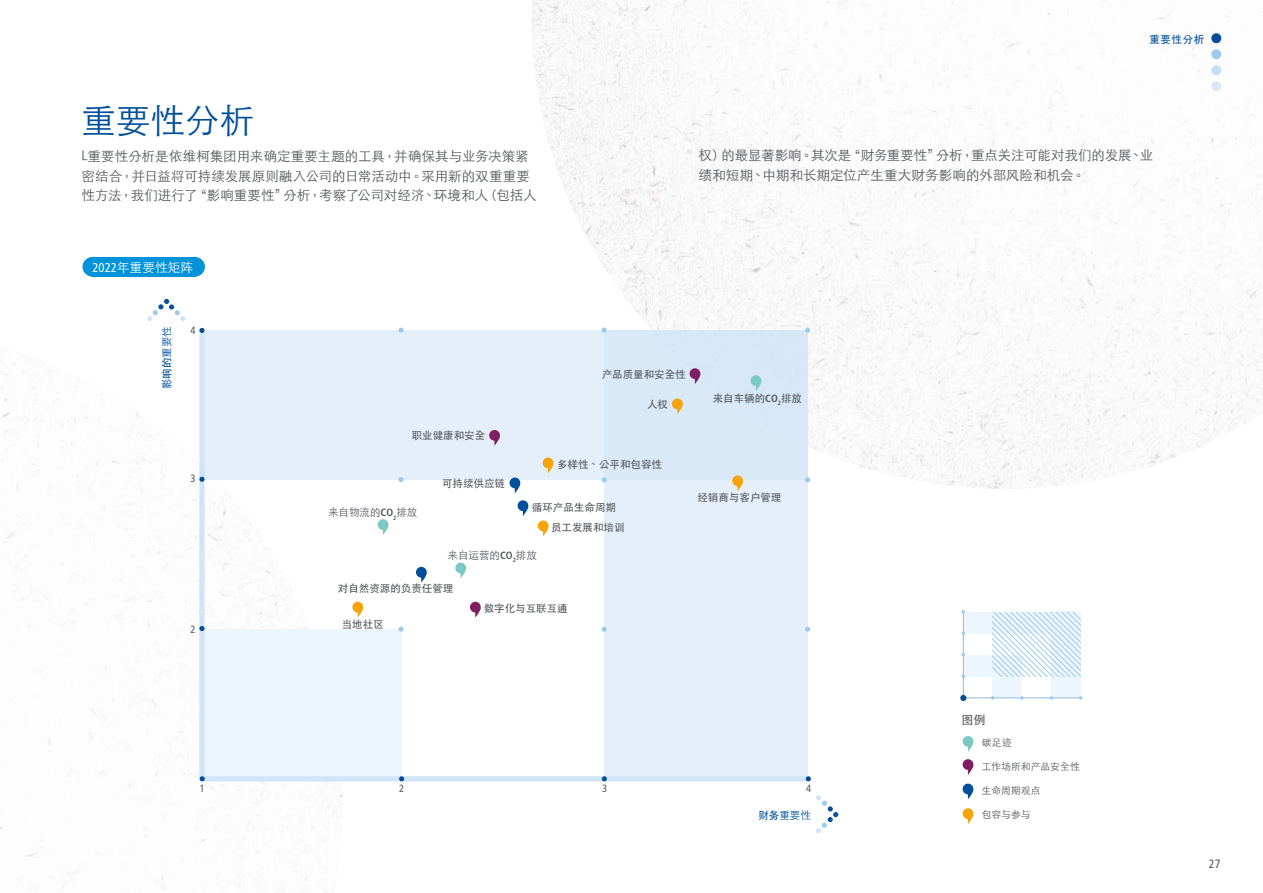
<style>
.page{position:relative;width:1263px;height:893px;background:#fff}
.page>*{position:absolute;margin:0;border:0;box-sizing:border-box;transform-origin:0 0}
.t1{font:300 34.5px "ST Heiti SC";color:#014f9a}
.t2{font:300 13.5px/19.5px "ST Heiti TC";color:#54565b}
.t3{font:300 12.75px "ST Heiti SC";color:#fff}
.t4{font:condensed 12px "Frutiger LT Pro";color:#54565b}
.t5{font:500 12px "ST Heiti SC";color:#54565b}
.t6{font:500 10.5px "ST Heiti TC";color:#54565b}
.t7{font:500 10.5px "ST Heiti SC";color:#54565b}
.t8{font:300 10.5px "ST Heiti TC";color:#54565b}
.t9{font:condensed 10.5px "Frutiger LT Pro";color:#54565b}
.t10{font:500 10.5px "ST Heiti SC";color:#014f9a}
.t11{font:500 10.5px "ST Heiti TC";letter-spacing:.07em;color:#014f9a}
.t12{font:300 10.5px "ST Heiti SC";color:#014f9a}
.t13{font:300 9.75px "ST Heiti TC";letter-spacing:.015em;color:#54565b}
.s1{font-family:"Frutiger LT Pro";font-weight:400;font-stretch:condensed}
.s2{font-weight:300}
.s3{font-family:"Frutiger LT Pro";font-weight:700;font-stretch:condensed}
.s4{font-weight:500}
</style>
<div class="page">
<img style="left:532px;top:0;width:731px;height:489px">
<img style="left:0;top:364px;width:343px;height:529px">
<div style="left:1211px;top:33px;width:10px;height:10px;background:#014f9a;border-radius:50%"></div>
<svg style="left:1211px;top:65px;width:10px;height:10px"></svg>
<div style="left:1211px;top:49px;width:10px;height:10px;background:#9dcbee;border-radius:50%"></div>
<div style="left:1211px;top:81px;width:10px;height:10px;background:#d6e9f7;border-radius:50%"></div>
<div style="left:201px;top:330px;width:607px;height:150px;background:#e4effa"></div>
<div style="left:604px;top:330px;width:204px;height:449px;background:#e4effa"></div>
<div style="left:201px;top:629px;width:200px;height:150px;background:#edf5fd"></div>
<svg style="left:398px;top:627px;width:6px;height:5px"></svg>
<svg style="left:398px;top:477px;width:6px;height:5px"></svg>
<svg style="left:398px;top:328px;width:6px;height:5px"></svg>
<svg style="left:601px;top:627px;width:6px;height:5px"></svg>
<svg style="left:602px;top:477px;width:5px;height:5px"></svg>
<svg style="left:602px;top:327px;width:5px;height:6px"></svg>
<svg style="left:805px;top:627px;width:5px;height:5px"></svg>
<svg style="left:805px;top:477px;width:5px;height:5px"></svg>
<svg style="left:805px;top:328px;width:5px;height:5px"></svg>
<div style="left:205px;top:776px;width:602px;height:5px;background:#d2e5f8"></div>
<div style="left:199px;top:330px;width:6px;height:449px;background:#d2e5f8"></div>
<svg style="left:199px;top:626px;width:5px;height:5px"></svg>
<svg style="left:199px;top:477px;width:5px;height:5px"></svg>
<svg style="left:199px;top:328px;width:5px;height:5px"></svg>
<svg style="left:399px;top:776px;width:5px;height:5px"></svg>
<svg style="left:602px;top:776px;width:5px;height:5px"></svg>
<svg style="left:806px;top:776px;width:5px;height:5px"></svg>
<svg style="left:147px;top:299px;width:38px;height:22px"></svg>
<svg style="left:816px;top:795px;width:22px;height:38px"></svg>
<svg style="left:200px;top:776px;width:5px;height:5px"></svg>
<div style="left:352px;top:602px;width:11px;height:10px;background:#f7a409;border-radius:50%"></div>
<svg style="left:358px;top:609px;width:5px;height:8px"></svg>
<div style="left:416px;top:567px;width:11px;height:11px;background:#014f9a;border-radius:50%"></div>
<svg style="left:421px;top:573px;width:6px;height:10px"></svg>
<div style="left:518px;top:500px;width:10px;height:11px;background:#014f9a;border-radius:50%"></div>
<svg style="left:523px;top:508px;width:5px;height:8px"></svg>
<div style="left:509px;top:478px;width:11px;height:10px;background:#014f9a;border-radius:50%"></div>
<svg style="left:515px;top:485px;width:5px;height:8px"></svg>
<div style="left:543px;top:458px;width:10px;height:10px;background:#f7a409;border-radius:50%"></div>
<svg style="left:548px;top:465px;width:5px;height:8px"></svg>
<div style="left:489px;top:430px;width:11px;height:11px;background:#7f1f61;border-radius:50%"></div>
<svg style="left:494px;top:436px;width:6px;height:10px"></svg>
<div style="left:732px;top:475px;width:11px;height:11px;background:#f7a409;border-radius:50%"></div>
<svg style="left:737px;top:482px;width:6px;height:9px"></svg>
<div style="left:751px;top:375px;width:10px;height:11px;background:#7cc8c5;border-radius:50%"></div>
<svg style="left:756px;top:383px;width:5px;height:8px"></svg>
<div style="left:378px;top:519px;width:10px;height:11px;background:#7cc8c5;border-radius:50%"></div>
<svg style="left:383px;top:527px;width:5px;height:8px"></svg>
<div style="left:538px;top:520px;width:10px;height:11px;background:#f7a409;border-radius:50%"></div>
<svg style="left:543px;top:528px;width:5px;height:8px"></svg>
<div style="left:672px;top:398px;width:11px;height:11px;background:#f7a409;border-radius:50%"></div>
<svg style="left:677px;top:405px;width:6px;height:9px"></svg>
<div style="left:455px;top:563px;width:11px;height:10px;background:#7cc8c5;border-radius:50%"></div>
<svg style="left:461px;top:570px;width:5px;height:8px"></svg>
<div style="left:470px;top:602px;width:11px;height:10px;background:#7f1f61;border-radius:50%"></div>
<svg style="left:475px;top:608px;width:6px;height:9px"></svg>
<div style="left:690px;top:368px;width:10px;height:11px;background:#7f1f61;border-radius:50%"></div>
<svg style="left:695px;top:376px;width:5px;height:8px"></svg>
<div style="left:963px;top:655px;width:59px;height:21px;background:#edf5fd"></div>
<div style="left:963px;top:612px;width:91px;height:21px;background:#edf5fd"></div>
<div style="left:1051px;top:612px;width:29px;height:86px;background:#edf5fd"></div>
<div style="left:992px;top:656px;width:30px;height:42px;background:#edf5fd"></div>
<hr style="left:963px;top:612px;width:1px;height:86px;background:#92bddd">
<hr style="left:964px;top:698px;width:117px;height:1px;background:#92bddd">
<svg style="left:960px;top:695px;width:6px;height:6px"></svg>
<svg style="left:961px;top:675px;width:4px;height:3px"></svg>
<svg style="left:961px;top:631px;width:4px;height:4px"></svg>
<svg style="left:991px;top:696px;width:3px;height:4px"></svg>
<svg style="left:1020px;top:696px;width:4px;height:4px"></svg>
<svg style="left:1049px;top:696px;width:4px;height:4px"></svg>
<svg style="left:1079px;top:696px;width:3px;height:4px"></svg>
<svg style="left:961px;top:610px;width:4px;height:3px"></svg>
<svg style="left:992px;top:612px;width:88px;height:64px"></svg>
<div style="left:963px;top:736px;width:10px;height:11px;background:#7cc8c5;border-radius:50%"></div>
<svg style="left:968px;top:744px;width:5px;height:8px"></svg>
<div style="left:963px;top:759px;width:10px;height:11px;background:#7f1f61;border-radius:50%"></div>
<svg style="left:968px;top:767px;width:5px;height:8px"></svg>
<div style="left:963px;top:784px;width:10px;height:10px;background:#014f9a;border-radius:50%"></div>
<svg style="left:968px;top:791px;width:5px;height:8px"></svg>
<div style="left:963px;top:808px;width:10px;height:11px;background:#f7a409;border-radius:50%"></div>
<svg style="left:968px;top:816px;width:5px;height:8px"></svg>
<div style="left:82px;top:257px;width:22px;height:20px;background:#0093d9;border-radius:50%"></div>
<div style="left:92px;top:257px;width:104px;height:20px;background:#0093d9"></div>
<div style="left:184px;top:257px;width:21px;height:20px;background:#0093d9;border-radius:50%"></div>
<p class="t11" style="left:1149px;top:33px;width:56px">重要性分析</p>
<p class="t1" style="left:82px;top:91px;width:174px">重要性分析</p>
<p class="t2" style="left:82px;top:145px;width:456px">L重要性分析是依维柯集团用来确定重要主题的工具，并确保其与业务决策紧密结合，并日益将可持续发展原则融入公司的日常活动中。采用新的双重重要性方法，我们进行了“影响重要性”分析，考察了公司对经济、环境和人（包括人</p>
<p class="t2" style="left:698px;top:144px;width:456px">权）的最显著影响。其次是“财务重要性”分析，重点关注可能对我们的发展、业绩和短期、中期和长期定位产生重大财务影响的外部风险和机会。</p>
<p class="t3" style="left:92px;top:257px;width:102px"><span class="s1">2022</span>年重要性矩阵</p>
<p class="t10" style="left:161px;top:389px;width:64px;rotate:-90deg">影响的<span class="s2">重要性</span></p>
<p class="t9" style="left:191px;top:325px;width:7px">4</p>
<p class="t9" style="left:191px;top:473px;width:7px">3</p>
<p class="t9" style="left:191px;top:623px;width:7px">2</p>
<p class="t6" style="left:602px;top:369px;width:85px">产品质量和安全性</p>
<p class="t6" style="left:412px;top:429px;width:75px">职业健康和安全</p>
<p class="t8" style="left:328px;top:504px;width:91px">来自物流的<span class="s3">CO</span><sub>2</sub>排放</p>
<p class="t6" style="left:442px;top:477px;width:64px">可持续供应链</p>
<p class="t6" style="left:647px;top:398px;width:22px">人权</p>
<p class="t6" style="left:557px;top:458px;width:106px">多样性、公平和包容性</p>
<p class="t7" style="left:532px;top:502px;width:85px">循环产品生命周期</p>
<p class="t7" style="left:551px;top:522px;width:75px">员工发展和培训</p>
<p class="t8" style="left:448px;top:546px;width:91px">来自运营的<span class="s3">CO</span><sub>2</sub>排放</p>
<p class="t7" style="left:338px;top:583px;width:117px">对自然资源的负责任管理</p>
<p class="t6" style="left:342px;top:619px;width:43px">当地社区</p>
<p class="t6" style="left:484px;top:602px;width:85px">数字化与互联互通</p>
<p class="t6" style="left:713px;top:392px;width:91px">来自车辆的<span class="s3">CO</span><sub>2</sub>排放</p>
<p class="t6" style="left:697px;top:491px;width:85px">经销商与客户管理</p>
<p class="t9" style="left:200px;top:782px;width:7px">1</p>
<p class="t9" style="left:399px;top:782px;width:7px">2</p>
<p class="t9" style="left:602px;top:782px;width:7px">3</p>
<p class="t9" style="left:806px;top:782px;width:7px">4</p>
<p class="t12" style="left:758px;top:806px;width:54px"><span class="s4">财务</span>重要性</p>
<p class="t5" style="left:961px;top:713px;width:25px">图例</p>
<p class="t13" style="left:982px;top:734px;width:32px">碳足迹</p>
<p class="t13" style="left:982px;top:758px;width:100px">工作场所和产品安全性</p>
<p class="t13" style="left:982px;top:782px;width:60px">生命周期观点</p>
<p class="t13" style="left:982px;top:806px;width:50px">包容与参与</p>
<p class="t4" style="left:1209px;top:857px;width:13px">27</p>
</div>
